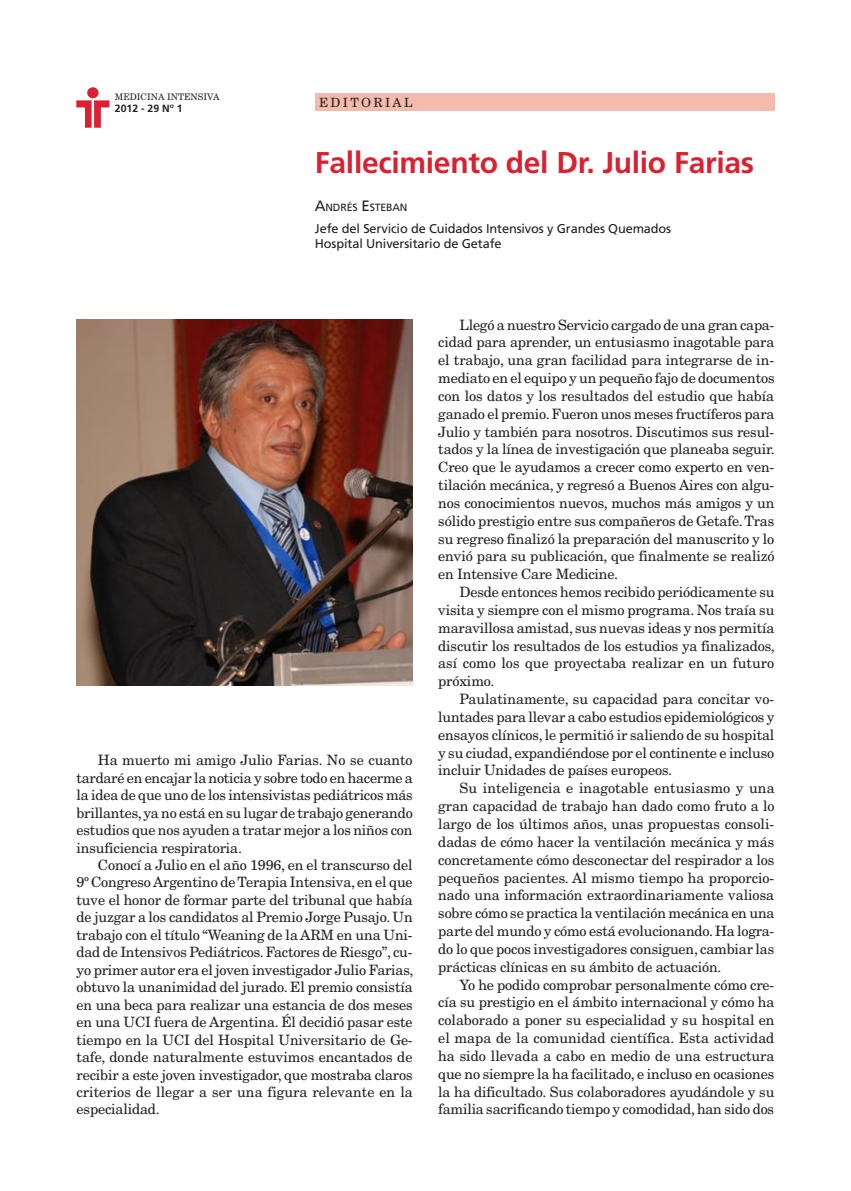
<style>
.page{position:relative;width:851px;height:1191px;background:#fff}
.page>*{position:absolute;margin:0;border:0;box-sizing:border-box;transform-origin:0 0}
.Título_nota{font:700 30px "Frutiger LT Std";letter-spacing:-.01em;color:#da2031}
.Texto_General{font:14.25px/17.9px "New Century Schlbk LT Std";letter-spacing:-.01em;color:#231f20;text-align:justify}
.Referencias_Autores{font:12.75px "Frutiger LT Std";letter-spacing:-.01em;color:#231f20}
.t1{font:12.75px "New Century Schlbk LT Std";letter-spacing:.18em;color:#231f20}
.t2{font:700 10.5px "Frutiger LT Std";color:#231f20}
.Autores{font:10.5px "Frutiger LT Std";letter-spacing:-.015em;color:#231f20}
.t3{font:9px "New Century Schlbk LT Std";color:#231f20}
.s1{color:#fff}
.s2{font-size:15px}
</style>
<div class="page">
<div style="left:315px;top:93px;width:459px;height:18px;background:#f3bbab"></div>
<img style="left:77px;top:87px;width:32px;height:41px">
<img style="left:77px;top:319px;width:335px;height:366px">
<p class="t3" style="left:115px;top:92px;width:106px">MEDICINA INTENSIVA</p>
<p class="t2" style="left:115px;top:102px;width:96px">2012 - 29 Nº 1<span class="s1">: 1-12</span></p>
<p class="t1" style="left:319px;top:94px;width:95px">EDITORIAL</p>
<p class="Título_nota" style="left:315px;top:145px;width:441px">Fallecimiento del Dr. Julio Farias</p>
<p class="Autores" style="left:315px;top:201px;width:94px"><span class="s2">A</span>NDRÉS <span class="s2">E</span>STE BAN</p>
<p class="Referencias_Autores" style="left:315px;top:221px;width:358px">Jefe del Servicio de Cuidados Intensivos y Grandes Quemados</p>
<p class="Referencias_Autores" style="left:315px;top:236px;width:188px">Hospital Universitario de Getafe</p>
<p class="Texto_General" style="left:77px;top:751px;width:338px;line-height:17.4px;text-indent:21px">Ha muerto mi amigo Julio Farias. No se cuanto tardaré en encajar la noticia y sobre todo en hacerme a la idea de que uno de los intensivistas pediátricos más brillantes, ya no está en su lugar de trabajo generando estudios que nos ayuden a tratar mejor a los niños con insuficiencia respiratoria.</p>
<p class="Texto_General" style="left:77px;top:856px;width:338px;line-height:17.4px;text-indent:21px">Conocí a Julio en el año 1996, en el transcurso del 9º Congreso Argentino de Terapia Intensiva, en el que tuve el honor de formar parte del tribunal que había de juzgar a los candidatos al Premio Jorge Pusajo. Un trabajo con el título “Weaning de la ARM en una Uni&shy;dad de Intensivos Pediátricos. Factores de Riesgo”, cu&shy;yo primer autor era el joven investigador Julio Farias, obtuvo la unanimidad del jurado. El premio consistía en una beca para realizar una estancia de dos meses en una UCI fuera de Argentina. Él decidió pasar este tiempo en la UCI del Hospital Universitario de Ge&shy;tafe, donde naturalmente estuvimos encantados de recibir a este joven investigador, que mostraba claros criterios de llegar a ser una figura relevante en la especialidad.</p>
<p class="Texto_General" style="left:438px;top:315px;width:338px;text-indent:21px">Llegó a nuestro Servicio cargado de una gran capa&shy;cidad para aprender, un entusiasmo inagotable para el trabajo, una gran facilidad para integrarse de in&shy;mediato en el equipo y un pequeño fajo de documentos con los datos y los resultados del estudio que había ganado el premio. Fueron unos meses fructíferos para Julio y también para nosotros. Discutimos sus resul&shy;tados y la línea de investigación que planeaba seguir.<br>Creo que le ayudamos a crecer como experto en ven&shy;tilación mecánica, y regresó a Buenos Aires con algu&shy;nos conocimientos nuevos, muchos más amigos y un sólido prestigio entre sus compañeros de Getafe. Tras su regreso finalizó la preparación del manuscrito y lo envió para su publicación, que finalmente se realizó en Intensive Care Medicine.</p>
<p class="Texto_General" style="left:438px;top:583px;width:338px;text-indent:21px">Desde entonces hemos recibido periódicamente su visita y siempre con el mismo programa. Nos traía su maravillosa amistad, sus nuevas ideas y nos permitía discutir los resultados de los estudios ya finalizados, así como los que proyectaba realizar en un futuro próximo.</p>
<p class="Texto_General" style="left:438px;top:690px;width:338px;text-indent:21px">Paulatinamente, su capacidad para concitar vo&shy;luntades para llevar a cabo estudios epidemiológicos y ensayos clínicos, le permitió ir saliendo de su hospital y su ciudad, expandiéndose por el continente e incluso incluir Unidades de países europeos.</p>
<p class="Texto_General" style="left:438px;top:779px;width:338px;text-indent:21px">Su inteligencia e inagotable entusiasmo y una gran capacidad de trabajo han dado como fruto a lo largo de los últimos años, unas propuestas consoli&shy;dadas de cómo hacer la ventilación mecánica y más concretamente cómo desconectar del respirador a los pequeños pacientes. Al mismo tiempo ha proporcio&shy;nado una información extraordinariamente valiosa sobre cómo se practica la ventilación mecánica en una parte del mundo y cómo está evolucionando. Ha logra&shy;do lo que pocos investigadores consiguen, cambiar las prácticas clínicas en su ámbito de actuación.</p>
<p class="Texto_General" style="left:438px;top:975px;width:338px;text-indent:21px">Yo he podido comprobar personalmente cómo cre&shy;cía su prestigio en el ámbito internacional y cómo ha colaborado a poner su especialidad y su hospital en el mapa de la comunidad científica. Esta actividad ha sido llevada a cabo en medio de una estructura que no siempre la ha facilitado, e incluso en ocasiones la ha dificultado. Sus colaboradores ayudándole y su familia sacrificando tiempo y comodidad, han sido dos</p>
</div>
